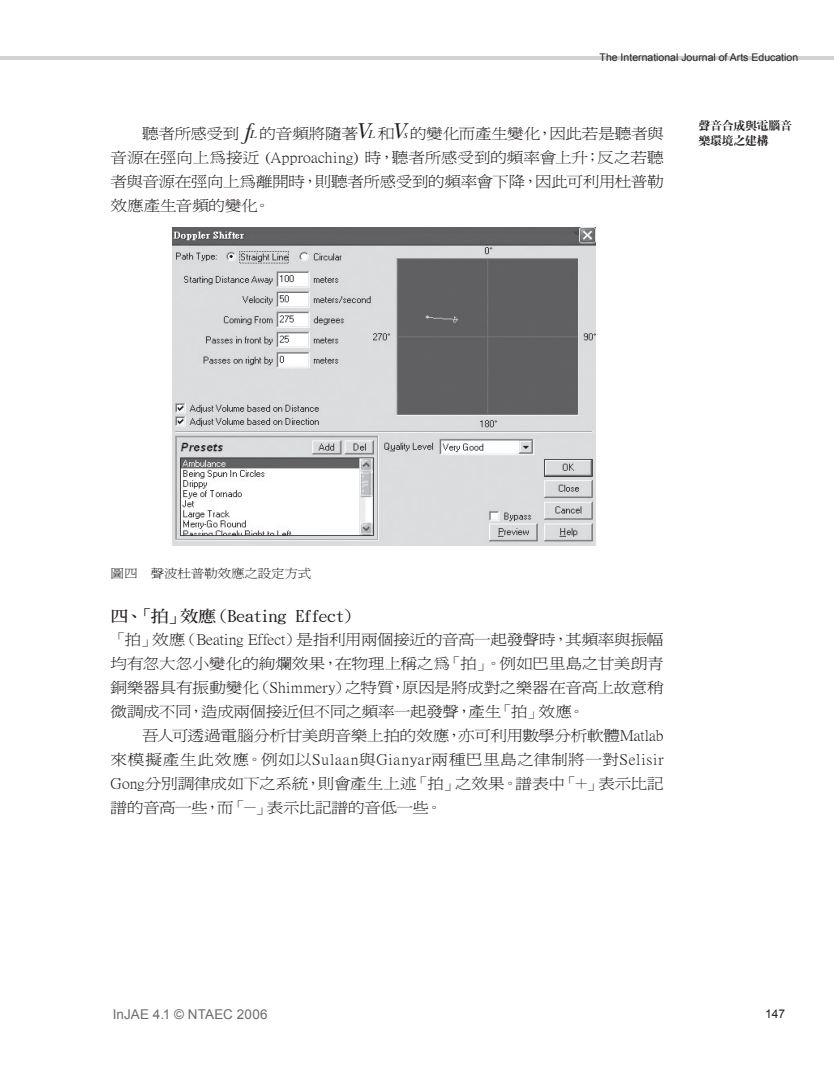
<style>
.page{position:relative;width:834px;height:1089px;background:#fff}
.page>*{position:absolute;margin:0;border:0;box-sizing:border-box;transform-origin:0 0}
.t1{font:16.2px "DF Ming Bd HK BF";letter-spacing:-.045em;color:#231f20;scale:1.11 1}
.t2{font:14.85px/24px "P Ming Li U";letter-spacing:-.015em;color:#231f20;text-align:justify;scale:1.11 1}
.t3{font:13.5px "Arial";letter-spacing:.005em;color:#6c6d70}
.t4{font:12.15px "P Ming Li U";letter-spacing:-.01em;color:#231f20;scale:1.11 1}
.t5{font:12px/15px "DF Ming XB WIN BF";letter-spacing:-.02em;color:#231f20}
.t6{font:12px "Arial";color:#231f20}
.t7{font:10.5px "Arial";color:#231f20}
.s1{font-family:"New Baskerville";font-style:italic;font-size:22.5px}
.s2{font-family:"New Baskerville";font-style:italic;font-size:12px}
</style>
<div class="page">
<svg style="left:0;top:57px;width:13px;height:3px"></svg>
<hr style="left:13px;top:57px;width:820px;height:3px;background:#d1d2d4">
<img style="left:172px;top:227px;width:423px;height:318px">
<p class="t7" style="left:599px;top:50px;width:200px">The International Journal of Arts Education</p>
<p class="t2" style="left:111px;top:121px;width:499px;text-indent:32px">聽者所感受到 <span class="s1">f</span><span class="s2">L</span> 的音頻將隨著<span class="s1">V</span><span class="s2">L</span> 和<span class="s1">V</span><span class="s2">s</span> 的變化而產生變化，因此若是聽者與音源在弳向上為接近 (Approaching) 時，聽者所感受到的頻率會上升；反之若聽者與音源在弳向上為離開時，則聽者所感受到的頻率會下降，因此可利用杜普勒效應產生音頻的變化。</p>
<p class="t5" style="left:698px;top:118px;width:95px">聲音合成與電腦音樂環境之建構</p>
<p class="t4" style="left:111px;top:567px;width:182px">圖四　聲波杜普勒效應之設定方式</p>
<p class="t1" style="left:111px;top:608px;width:226px">四、「拍」效應（Beating Effect）</p>
<p class="t2" style="left:111px;top:627px;width:499px">「拍」效應（Beating Effect）是指利用兩個接近的音高一起發聲時，其頻率與振幅均有忽大忽小變化的絢爛效果，在物理上稱之為「拍」。例如巴里島之甘美朗青銅樂器具有振動變化（Shimmery）之特質，原因是將成對之樂器在音高上故意稍微調成不同，造成兩個接近但不同之頻率一起發聲，產生「拍」效應。</p>
<p class="t2" style="left:111px;top:723px;width:499px;text-indent:32px">吾人可透過電腦分析甘美朗音樂上拍的效應，亦可利用數學分析軟體Matlab來模擬產生此效應。例如以Sulaan與Gianyar兩種巴里島之律制將一對Selisir Gong分別調律成如下之系統，則會產生上述「拍」之效果。譜表中「＋」表示比記譜的音高一些，而「－」表示比記譜的音低一些。</p>
<p class="t3" style="left:113px;top:1005px;width:156px">InJAE 4.1 © NTAEC 2006</p>
<p class="t6" style="left:764px;top:1006px;width:14px">147</p>
</div>
